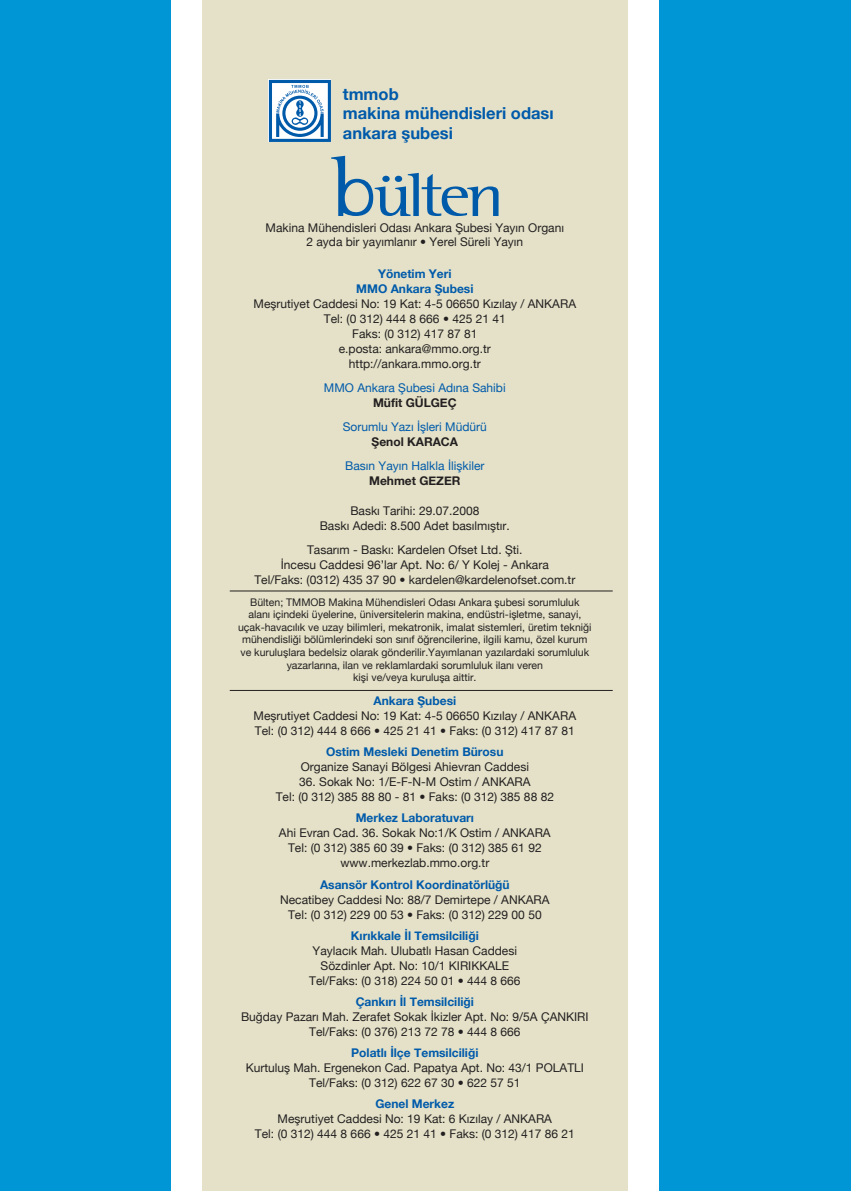
<style>
.page{position:relative;width:851px;height:1191px;background:#fff}
.page>*{position:absolute;margin:0;border:0;box-sizing:border-box;transform-origin:0 0}
.t1{font:700 16.5px/19.5px "Helvetica Neue";color:#005aaa}
.t2{font:12px/15px "Helvetica Neue";color:#231f20;text-align:center}
.t3{font:700 12px/15px "Helvetica Neue";color:#005aaa;text-align:center}
.t4{font:12px "Helvetica Neue";color:#005aaa}
.t5{font:700 12px "Helvetica Neue";color:#231f20}
.t6{font:10.5px/12.6px "Helvetica Neue";color:#231f20;text-align:center}
</style>
<div class="page">
<div style="left:0;top:0;width:170px;height:1191px;background:#0095d5"></div>
<div style="left:202px;top:0;width:425px;height:1191px;background:#e4e1c8"></div>
<div style="left:659px;top:0;width:191px;height:1191px;background:#0095d5"></div>
<svg style="left:269px;top:80px;width:62px;height:62px;background:#94b9db"></svg>
<svg style="left:331px;top:156px;width:167px;height:60px"></svg>
<hr style="left:230px;top:590px;width:382px;height:1px;background:#231f20">
<hr style="left:230px;top:690px;width:382px;height:1px;background:#231f20">
<h1 class="t1" style="left:343px;top:84px;width:212px">tmmob<br>makina mühendisleri odası ankara şubesi</h1>
<p class="t2" style="left:265px;top:220px;width:300px;line-height:14.4px">Makina Mühendisleri Odası Ankara Şubesi Yayın Organı<br>2 ayda bir yayımlanır • Yerel Süreli Yayın</p>
<p class="t3" style="left:356px;top:265px;width:119px">Yönetim Yeri<br>MMO Ankara Şubesi</p>
<p class="t2" style="left:253px;top:296px;width:324px">Meşrutiyet Caddesi No: 19 Kat: 4-5 06650 Kızılay / ANKARA Tel: (0 312) 444 8 666 • 425 21 41<br>Faks: (0 312) 417 87 81<br>e.posta: ankara@mmo.org.tr<br>http://ankara.mmo.org.tr</p>
<p class="t4" style="left:324px;top:380px;width:183px">MMO Ankara Şubesi Adına Sahibi</p>
<p class="t5" style="left:373px;top:395px;width:85px">Müfit GÜLGEÇ</p>
<p class="t4" style="left:343px;top:419px;width:146px">Sorumlu Yazı İşleri Müdürü</p>
<p class="t5" style="left:371px;top:434px;width:88px">Şenol KARACA</p>
<p class="t4" style="left:345px;top:458px;width:141px">Basın Yayın Halkla İlişkiler</p>
<p class="t5" style="left:369px;top:473px;width:93px">Mehmet GEZER</p>
<p class="t2" style="left:320px;top:503px;width:192px">Baskı Tarihi: 29.07.2008<br>Baskı Adedi: 8.500 Adet basılmıştır.</p>
<p class="t2" style="left:254px;top:542px;width:322px">Tasarım - Baskı: Kardelen Ofset Ltd. Şti.<br>İncesu Caddesi 96’lar Apt. No: 6/ Y Kolej - Ankara<br>Tel/Faks: (0312) 435 37 90 • kardelen@kardelenofset.com.tr</p>
<p class="t6" style="left:238px;top:595px;width:355px">Bülten; TMMOB Makina Mühendisleri Odası Ankara şubesi sorumluluk alanı içindeki üyelerine, üniversitelerin makina, endüstri-işletme, sanayi, uçak-havacılık ve uzay bilimleri, mekatronik, imalat sistemleri, üretim tekniği mühendisliği bölümlerindeki son sınıf öğrencilerine, ilgili kamu, özel kurum ve kuruluşlara bedelsiz olarak gönderilir.Yayımlanan yazılardaki sorumluluk yazarlarına, ilan ve reklamlardaki sorumluluk ilanı veren<br>kişi ve/veya kuruluşa aittir.</p>
<p class="t3" style="left:373px;top:693px;width:84px">Ankara Şubesi</p>
<p class="t2" style="left:253px;top:708px;width:324px;text-align:left">Meşrutiyet Caddesi No: 19 Kat: 4-5 06650 Kızılay / ANKARA<br>Tel: (0 312) 444 8 666 • 425 21 41 • Faks: (0 312) 417 87 81</p>
<p class="t3" style="left:326px;top:744px;width:179px">Ostim Mesleki Denetim Bürosu</p>
<p class="t2" style="left:300px;top:759px;width:230px">Organize Sanayi Bölgesi Ahievran Caddesi</p>
<p class="t2" style="left:275px;top:774px;width:280px">36. Sokak No: 1/E-F-N-M Ostim / ANKARA<br>Tel: (0 312) 385 88 80 - 81 • Faks: (0 312) 385 88 82</p>
<p class="t3" style="left:355px;top:810px;width:120px">Merkez Laboratuvarı</p>
<p class="t2" style="left:279px;top:825px;width:273px">Ahi Evran Cad. 36. Sokak No:1/K Ostim / ANKARA<br>Tel: (0 312) 385 60 39 • Faks: (0 312) 385 61 92 www.merkezlab.mmo.org.tr</p>
<p class="t3" style="left:320px;top:876px;width:191px">Asansör Kontrol Koordinatörlüğü</p>
<p class="t2" style="left:280px;top:891px;width:271px">Necatibey Caddesi No: 88/7 Demirtepe / ANKARA<br>Tel: (0 312) 229 00 53 • Faks: (0 312) 229 00 50</p>
<p class="t3" style="left:351px;top:927px;width:129px">Kırıkkale İl Temsilciliği</p>
<p class="t2" style="left:309px;top:942px;width:213px">Yaylacık Mah. Ulubatlı Hasan Caddesi<br>Sözdinler Apt. No: 10/1 KIRIKKALE<br>Tel/Faks: (0 318) 224 50 01 • 444 8 666</p>
<p class="t3" style="left:355px;top:993px;width:120px">Çankırı İl Temsilciliği</p>
<p class="t2" style="left:241px;top:1008px;width:349px">Buğday Pazarı Mah. Zerafet Sokak İkizler Apt. No: 9/5A ÇANKIRI<br>Tel/Faks: (0 376) 213 72 78 • 444 8 666</p>
<p class="t3" style="left:351px;top:1044px;width:129px">Polatlı İlçe Temsilciliği</p>
<p class="t2" style="left:246px;top:1059px;width:340px">Kurtuluş Mah. Ergenekon Cad. Papatya Apt. No: 43/1 POLATLI<br>Tel/Faks: (0 312) 622 67 30 • 622 57 51</p>
<p class="t3" style="left:375px;top:1095px;width:80px">Genel Merkez</p>
<p class="t2" style="left:255px;top:1110px;width:321px">Meşrutiyet Caddesi No: 19 Kat: 6 Kızılay / ANKARA<br>Tel: (0 312) 444 8 666 • 425 21 41 • Faks: (0 312) 417 86 21</p>
</div>
